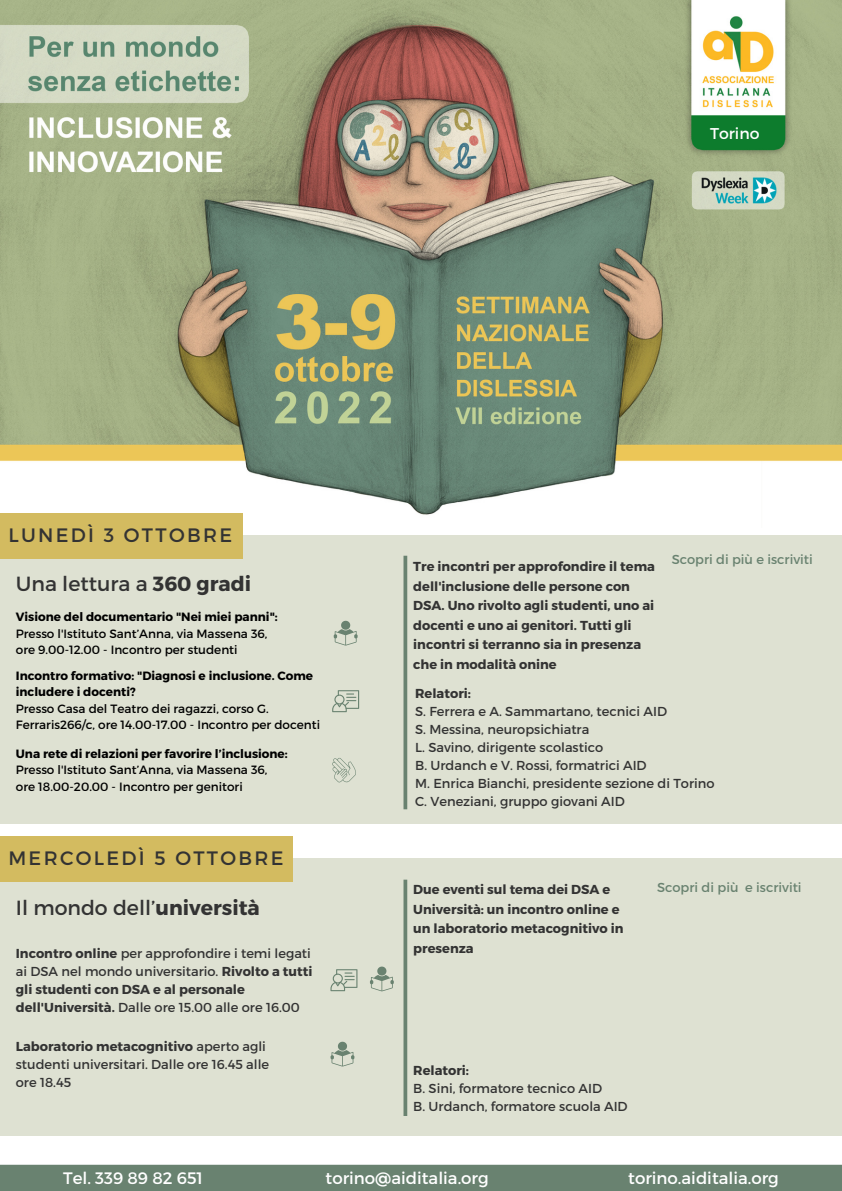
<style>
.page{position:relative;width:842px;height:1191px;background:#fff}
.page>*{position:absolute;margin:0;border:0;box-sizing:border-box;transform-origin:0 0}
.t1{font:20.5px "Montserrat";color:#333}
.t2{font:19.4px "Montserrat";letter-spacing:.12em;color:#333}
.t3{font:16.6px "Montserrat";color:#fff}
.t4{font:15.6px "Montserrat";color:#fff}
.t5{font:13px/18px "Montserrat";color:#333}
.t6{font:700 13px/19.5px "Montserrat";color:#333}
.t7{font:13px "Montserrat";color:#698270}
.t8{font:12px/16.5px "Montserrat";color:#000}
.t9{font:700 12px/16.5px "Montserrat";color:#000}
.s1{font-weight:700}
</style>
<div class="page">
<img style="left:0;top:0;width:842px;height:515px">
<div style="left:0;top:535px;width:842px;height:288px;background:#dee1d2"></div>
<div style="left:0;top:513px;width:243px;height:45px;background:#d3bb60"></div>
<svg style="left:403px;top:555px;width:4px;height:254px"></svg>
<div style="left:0;top:1164px;width:842px;height:26px;background:#698270"></div>
<div style="left:0;top:858px;width:842px;height:277px;background:#dee1d2"></div>
<div style="left:0;top:836px;width:293px;height:45px;background:#d3bb60"></div>
<svg style="left:403px;top:879px;width:4px;height:236px"></svg>
<svg style="left:334px;top:620px;width:24px;height:25px"></svg>
<svg style="left:332px;top:758px;width:24px;height:24px"></svg>
<svg style="left:332px;top:690px;width:27px;height:22px"></svg>
<svg style="left:330px;top:969px;width:27px;height:22px"></svg>
<svg style="left:370px;top:966px;width:24px;height:25px"></svg>
<svg style="left:331px;top:1041px;width:23px;height:25px"></svg>
<p class="t4" style="left:710px;top:123px;width:51px">Torino</p>
<h2 class="t2" style="left:8px;top:522px;width:225px">LUNEDÌ 3 OTTOBRE</h2>
<h1 class="t1" style="left:16px;top:570px;width:237px">Una lettura a <span class="s1">360 gradi</span></h1>
<p class="t9" style="left:16px;top:608px;width:263px">Visione del documentario "Nei miei panni":</p>
<p class="t8" style="left:16px;top:624px;width:253px">Presso l'Istituto Sant’Anna, via Massena 36, ore 9.00-12.00 - Incontro per studenti</p>
<p class="t9" style="left:16px;top:666px;width:299px">Incontro formativo: "Diagnosi e inclusione. Come includere i docenti?</p>
<p class="t8" style="left:16px;top:699px;width:306px">Presso Casa del Teatro dei ragazzi, corso G.<br>Ferraris266/c, ore 14.00-17.00 - Incontro per docenti</p>
<p class="t9" style="left:16px;top:744px;width:273px">Una rete di relazioni per favorire l’inclusione:</p>
<p class="t8" style="left:16px;top:761px;width:253px">Presso l'Istituto Sant’Anna, via Massena 36, ore 18.00-20.00 - Incontro per genitori</p>
<h2 class="t2" style="left:8px;top:845px;width:277px">MERCOLEDÌ 5 OTTOBRE</h2>
<h1 class="t1" style="left:16px;top:894px;width:246px">Il mondo dell’<span class="s1">università</span></h1>
<p class="t5" style="left:16px;top:943px;width:298px"><span class="s1">Incontro online</span> per approfondire i temi legati ai DSA nel mondo universitario. <span class="s1">Rivolto a tutti gli studenti con DSA e al personale dell'Università.</span> Dalle ore 15.00 alle ore 16.00</p>
<p class="t5" style="left:16px;top:1036px;width:255px"><span class="s1">Laboratorio metacognitivo</span> aperto agli studenti universitari. Dalle ore 16.45 alle ore 18.45</p>
<p class="t7" style="left:672px;top:550px;width:143px">Scopri di più e iscriviti</p>
<p class="t6" style="left:413px;top:556px;width:243px">Tre incontri per approfondire il tema dell'inclusione delle persone con DSA. Uno rivolto agli studenti, uno ai docenti e uno ai genitori. Tutti gli incontri si terranno sia in presenza che in modalità onine</p>
<p class="t6" style="left:415px;top:682px;width:57px">Relatori:</p>
<p class="t5" style="left:415px;top:701px;width:301px">S. Ferrera e A. Sammartano, tecnici AID<br>S. Messina, neuropsichiatra<br>L. Savino, dirigente scolastico<br>B. Urdanch e V. Rossi, formatrici AID<br>M. Enrica Bianchi, presidente sezione di Torino C. Veneziani, gruppo giovani AID</p>
<p class="t6" style="left:413px;top:879px;width:199px">Due eventi sul tema dei DSA e</p>
<p class="t7" style="left:657px;top:879px;width:146px">Scopri di più e iscriviti</p>
<p class="t6" style="left:413px;top:898px;width:212px">Università: un incontro online e un laboratorio metacognitivo in presenza</p>
<p class="t6" style="left:413px;top:1059px;width:57px">Relatori:</p>
<p class="t5" style="left:413px;top:1078px;width:216px">B. Sini, formatore tecnico AID<br>B. Urdanch, formatore scuola AID</p>
<p class="t3" style="left:63px;top:1167px;width:141px">Tel. 339 89 82 651</p>
<p class="t3" style="left:326px;top:1167px;width:165px">torino@aiditalia.org</p>
<p class="t3" style="left:628px;top:1167px;width:152px">torino.aiditalia.org</p>
</div>
